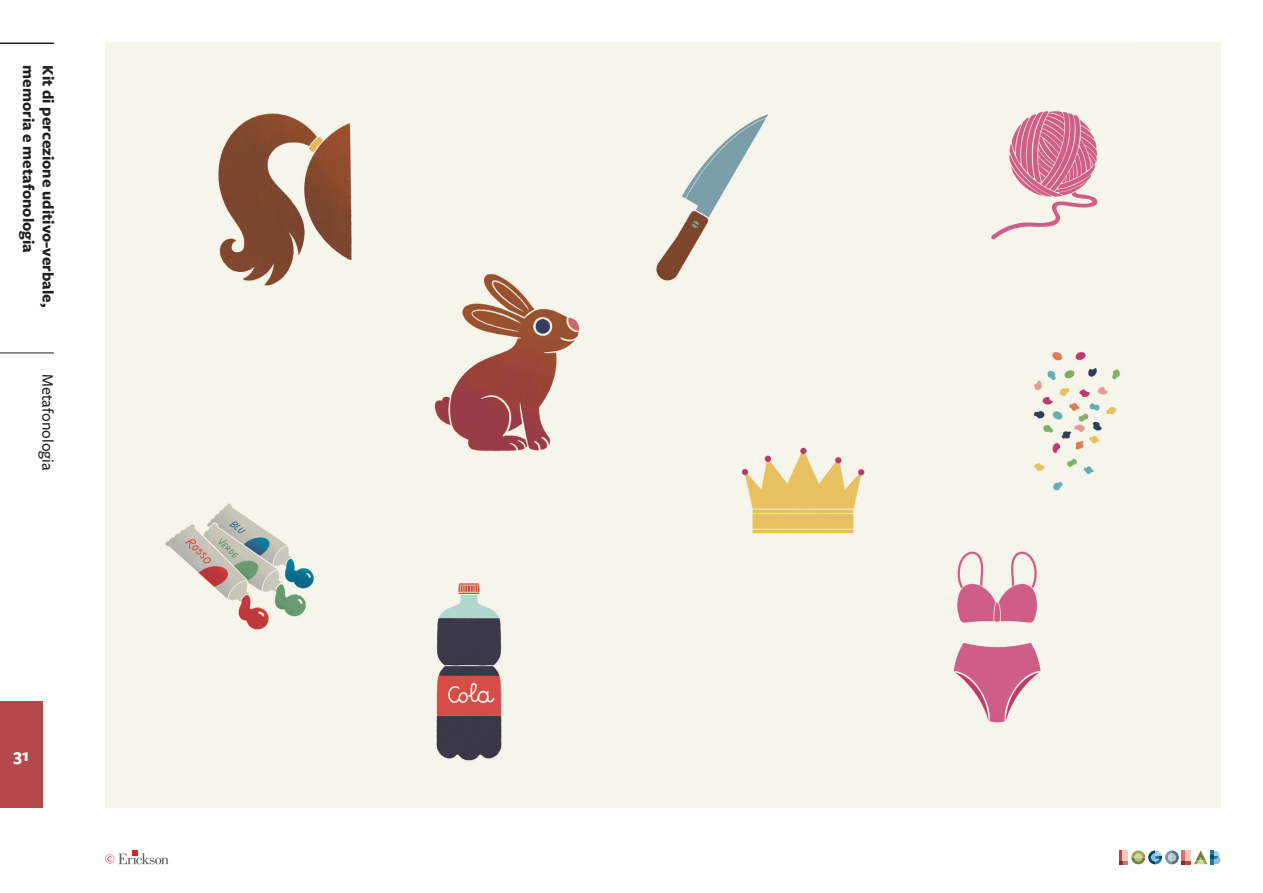
<style>
.page{position:relative;width:1263px;height:893px;background:#fff}
.page>*{position:absolute;margin:0;border:0;box-sizing:border-box;transform-origin:0 0}
.t1{font:700 18px "Freight Sans Pro";color:#fff}
.t2{font:700 16.5px "Freight Sans Pro";color:#231f20}
.t3{font:500 16.5px "Freight Sans Pro";color:#231f20}
</style>
<div class="page">
<svg style="left:1119px;top:850px;width:101px;height:14px"></svg>
<svg style="left:105px;top:850px;width:64px;height:14px"></svg>
<hr style="left:0;top:353px;width:54px;height:1px;background:#231f20">
<hr style="left:0;top:43px;width:54px;height:1px;background:#231f20">
<div style="left:0;top:702px;width:43px;height:106px;background:#b6484b"></div>
<div style="left:105px;top:43px;width:1115px;height:765px;background:#f6f5eb"></div>
<img style="left:218px;top:113px;width:134px;height:173px">
<img style="left:656px;top:114px;width:112px;height:167px">
<img style="left:991px;top:111px;width:107px;height:129px">
<img style="left:1033px;top:352px;width:87px;height:139px">
<img style="left:953px;top:551px;width:88px;height:172px">
<img style="left:434px;top:274px;width:146px;height:178px">
<img style="left:741px;top:447px;width:124px;height:87px">
<img style="left:436px;top:583px;width:66px;height:178px">
<img style="left:165px;top:503px;width:149px;height:127px">
<p class="t2" style="left:40px;top:65px;width:189px;rotate:90deg">memoria e metafonologia</p>
<p class="t2" style="left:59px;top:65px;width:243px;rotate:90deg">Kit di percezione uditivo-verbale,</p>
<p class="t3" style="left:59px;top:374px;width:98px;rotate:90deg">Metafonologia</p>
<p class="t1" style="left:14px;top:743px;width:17px">31</p>
</div>
